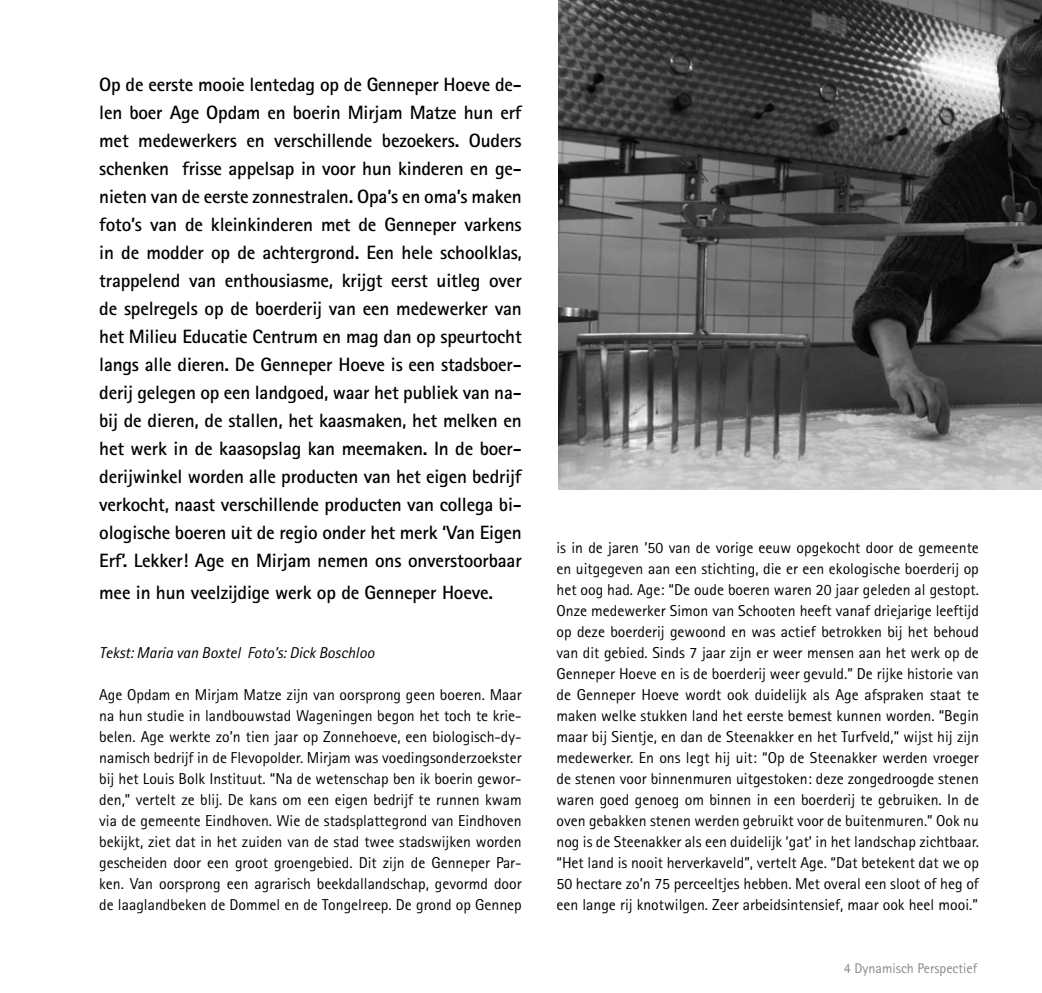
<style>
.page{position:relative;width:1042px;height:993px;background:#fff}
.page>*{position:absolute;margin:0;border:0;box-sizing:border-box;transform-origin:0 0}
.t1{font:700 19.25px/28px "Rotis Sans Serif";letter-spacing:-.01em;color:#000;text-align:justify}
.t2{font:15.75px/21px "Rotis Sans Serif";color:#000;text-align:justify}
.t3{font:italic 15.75px "Rotis Sans Serif";color:#000}
.t4{font:14px "Rotis Sans Serif";color:#87888a}
</style>
<div class="page">
<img style="left:559px;top:0;width:483px;height:489px">
<p class="t1" style="left:99px;top:70px;width:424px">Op de eerste mooie lentedag op de Genneper Hoeve de&shy;len boer Age Opdam en boerin Mirjam Matze hun erf met medewerkers en verschillende bezoekers. Ouders schenken frisse appelsap in voor hun kinderen en ge&shy;nieten van de eerste zonnestralen. Opa’s en oma’s maken foto’s van de kleinkinderen met de Genneper varkens in de modder op de achtergrond. Een hele schoolklas, trappelend van enthousiasme, krijgt eerst uitleg over de spelregels op de boerderij van een medewerker van het Milieu Educatie Centrum en mag dan op speurtocht langs alle dieren. De Genneper Hoeve is een stadsboer&shy;derij gelegen op een landgoed, waar het publiek van na&shy;bij de dieren, de stallen, het kaasmaken, het melken en het werk in de kaasopslag kan meemaken. In de boer&shy;derijwinkel worden alle producten van het eigen bedrijf verkocht, naast verschillende producten van collega bi&shy;ologische boeren uit de regio onder het merk ‘Van Eigen Erf’. Lekker! Age en Mirjam nemen ons onverstoorbaar</p>
<p class="t1" style="left:99px;top:577px;width:395px">mee in hun veelzijdige werk op de Genneper Hoeve.</p>
<p class="t3" style="left:99px;top:643px;width:276px">Tekst: Maria van Boxtel Foto’s: Dick Boschloo</p>
<p class="t2" style="left:99px;top:684px;width:424px">Age Opdam en Mirjam Matze zijn van oorsprong geen boeren. Maar na hun studie in landbouwstad Wageningen begon het toch te krie&shy;belen. Age werkte zo’n tien jaar op Zonnehoeve, een biologisch-dy&shy;namisch bedrijf in de Flevopolder. Mirjam was voedingsonderzoekster bij het Louis Bolk Instituut. “Na de wetenschap ben ik boerin gewor&shy;den,” vertelt ze blij. De kans om een eigen bedrijf te runnen kwam via de gemeente Eindhoven. Wie de stadsplattegrond van Eindhoven bekijkt, ziet dat in het zuiden van de stad twee stadswijken worden gescheiden door een groot groengebied. Dit zijn de Genneper Par&shy;ken. Van oorsprong een agrarisch beekdallandschap, gevormd door de laaglandbeken de Dommel en de Tongelreep. De grond op Gennep</p>
<p class="t2" style="left:556px;top:537px;width:424px">is in de jaren ’50 van de vorige eeuw opgekocht door de gemeente en uitgegeven aan een stichting, die er een ekologische boerderij op het oog had. Age: “De oude boeren waren 20 jaar geleden al gestopt.<br>Onze medewerker Simon van Schooten heeft vanaf driejarige leeftijd op deze boerderij gewoond en was actief betrokken bij het behoud van dit gebied. Sinds 7 jaar zijn er weer mensen aan het werk op de Genneper Hoeve en is de boerderij weer gevuld.” De rijke historie van de Genneper Hoeve wordt ook duidelijk als Age afspraken staat te maken welke stukken land het eerste bemest kunnen worden. “Begin maar bij Sientje, en dan de Steenakker en het Turfveld,” wijst hij zijn medewerker. En ons legt hij uit: “Op de Steenakker werden vroeger de stenen voor binnenmuren uitgestoken: deze zongedroogde stenen waren goed genoeg om binnen in een boerderij te gebruiken. In de oven gebakken stenen werden gebruikt voor de buitenmuren.” Ook nu nog is de Steenakker als een duidelijk ‘gat’ in het landschap zichtbaar. “Het land is nooit herverkaveld”, vertelt Age. “Dat betekent dat we op 50 hectare zo’n 75 perceeltjes hebben. Met overal een sloot of heg of een lange rij knotwilgen. Zeer arbeidsintensief, maar ook heel mooi.”</p>
<p class="t4" style="left:844px;top:959px;width:135px">4 Dynamisch Perspectief</p>
</div>
